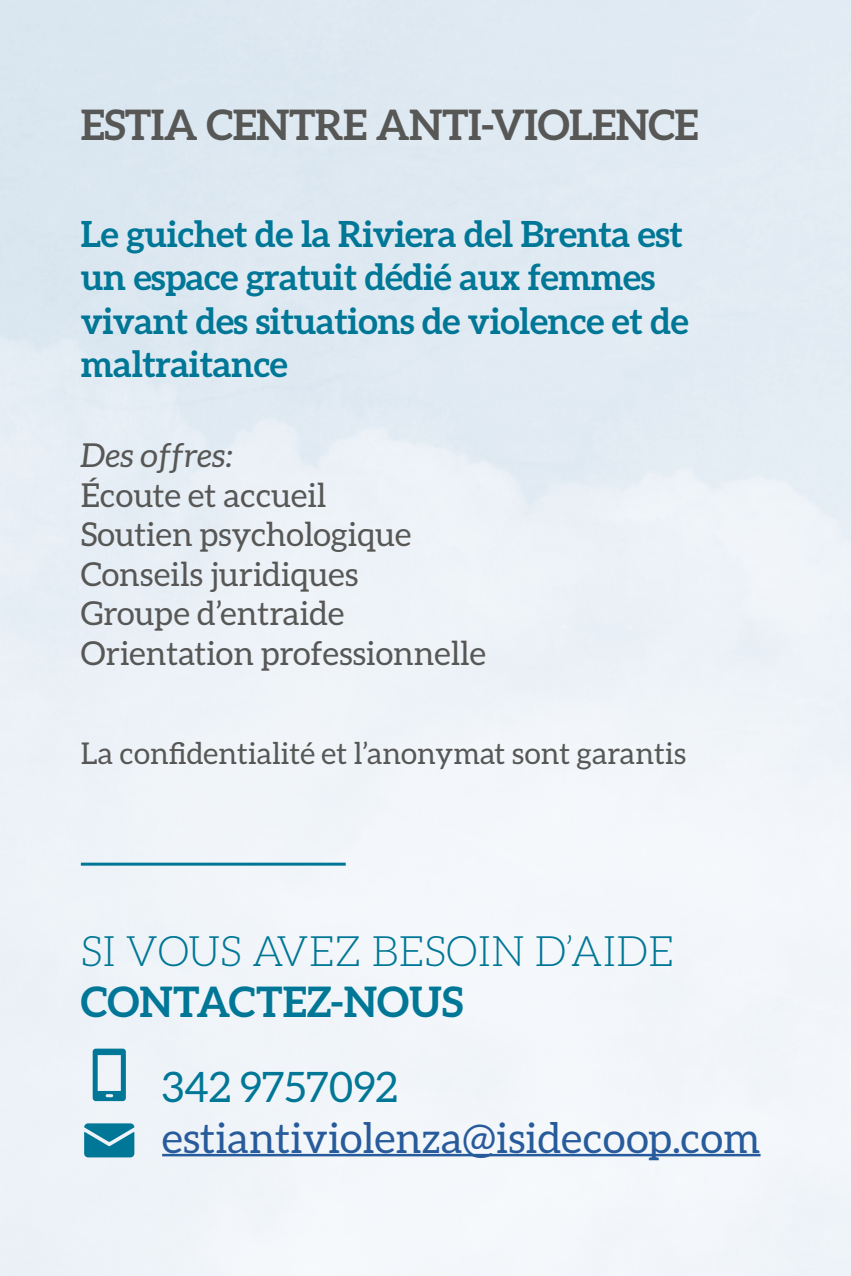
<style>
.page{position:relative;width:851px;height:1276px;background:#fff}
.page>*{position:absolute;margin:0;border:0;box-sizing:border-box;transform-origin:0 0}
.t1{font:42px "Aleo";color:#275b9b}
.t2{font:700 42px "Aleo";letter-spacing:-.015em;color:#575756}
.t3{font:300 42px "Aleo";color:#007796}
.t4{font:700 42px "Aleo";color:#007796}
.t5{font:42px "Aleo";color:#007796}
.t6{font:700 36px/43.2px "Aleo";letter-spacing:-.01em;color:#007796}
.t7{font:33px/39.6px "Aleo";color:#575756}
.t8{font:italic 33px "Aleo";color:#575756}
.t9{font:30px "Aleo";color:#575756}
</style>
<div class="page">
<img style="left:0;top:0;width:850px;height:1276px">
<hr style="left:162px;top:1153px;width:598px;height:3px;background:#275b9b">
<svg style="left:93px;top:1048px;width:33px;height:53px"></svg>
<svg style="left:84px;top:1123px;width:50px;height:34px;background:#2288a4"></svg>
<hr style="left:81px;top:862px;width:265px;height:3px;background:#007796">
<p class="t2" style="left:81px;top:101px;width:619px">ESTIA CENTRE ANTI-VIOLENCE</p>
<p class="t6" style="left:81px;top:212px;width:609px">Le guichet de la Riviera del Brenta est un espace gratuit dédié aux femmes vivant des situations de violence et de maltraitance</p>
<p class="t8" style="left:81px;top:437px;width:154px">Des offres:</p>
<p class="t7" style="left:81px;top:474px;width:406px">Écoute et accueil<br>Soutien psychologique<br>Conseils juridiques<br>Groupe d’entraide<br>Orientation professionnelle</p>
<p class="t9" style="left:81px;top:736px;width:606px">La confidentialité et l’anonymat sont garantis</p>
<p class="t3" style="left:81px;top:929px;width:594px">SI VOUS AVEZ BESOIN D’AIDE</p>
<p class="t4" style="left:81px;top:977px;width:384px">CONTACTEZ-NOUS</p>
<p class="t5" style="left:162px;top:1063px;width:237px">342 9757092</p>
<p class="t1" style="left:162px;top:1114px;width:599px">estiantiviolenza@isidecoop.com</p>
</div>
